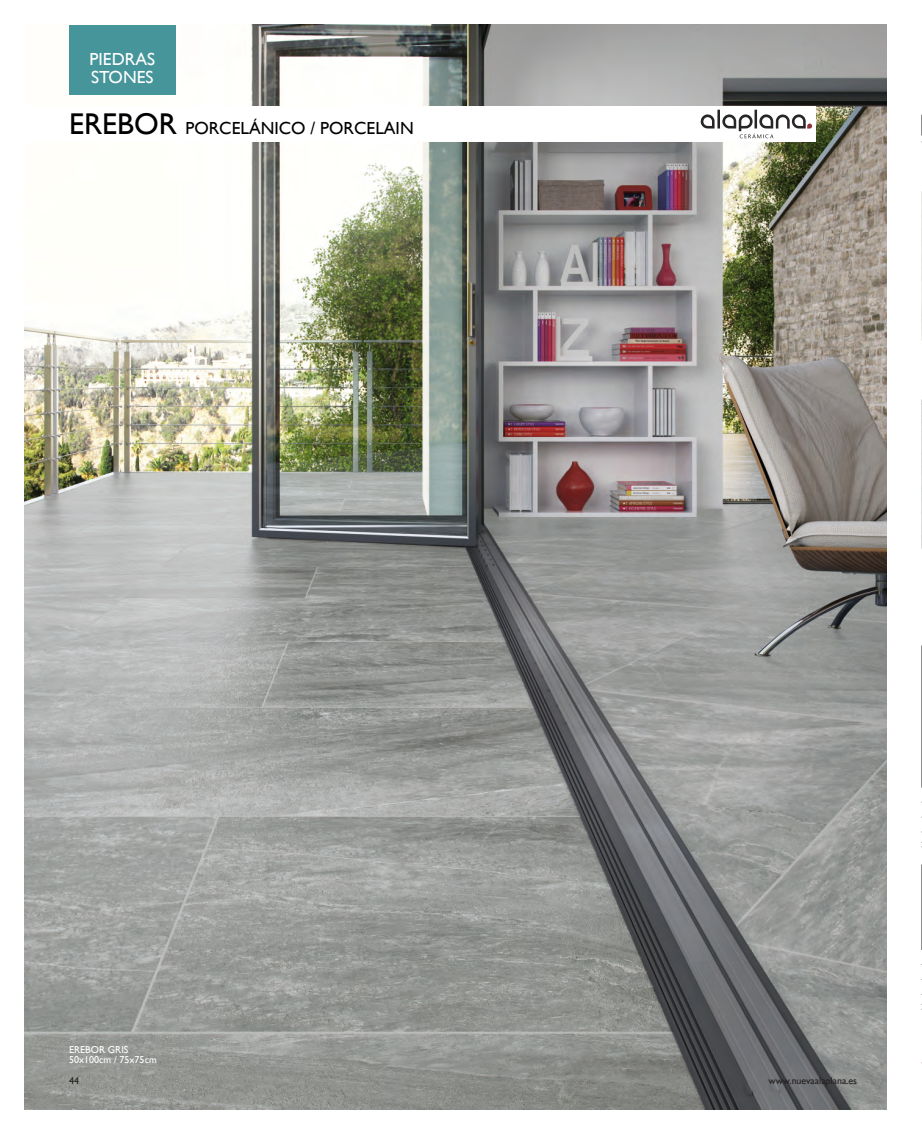
<style>
.page{position:relative;width:922px;height:1134px;background:#fff}
.page>*{position:absolute;margin:0;border:0;box-sizing:border-box;transform-origin:0 0}
.t1{font:17.5px "Gill Sans";color:#000002}
.t2{font:17.5px/17.5px "Gill Sans";color:#fff}
.t3{font:10px "Gill Sans";color:#fff}
.t4{font:10px "Gill Sans";color:#231f20}
.s1{font-size:30px}
</style>
<div class="page">
<img style="left:25px;top:25px;width:861px;height:1084px">
<img style="left:921px;top:191px;width:1px;height:150px">
<img style="left:921px;top:399px;width:1px;height:150px">
<svg style="left:921px;top:646px;width:1px;height:141px"></svg>
<svg style="left:921px;top:865px;width:1px;height:85px"></svg>
<svg style="left:921px;top:115px;width:1px;height:20px"></svg>
<div style="left:69px;top:25px;width:106px;height:69px;background:#45959a"></div>
<div style="left:25px;top:106px;width:790px;height:36px;background:#fff"></div>
<svg style="left:700px;top:110px;width:112px;height:29px"></svg>
<p class="t2" style="left:90px;top:51px;width:67px">PIEDRAS<br>STONES</p>
<p class="t1" style="left:69px;top:117px;width:346px"><span class="s1">EREBOR</span> PORCELÁNICO / PORCELAIN</p>
<p class="t3" style="left:69px;top:1043px;width:61px">EREBOR GRIS</p>
<p class="t3" style="left:69px;top:1053px;width:89px">50x100cm / 75x75cm</p>
<p class="t4" style="left:69px;top:1075px;width:11px">44</p>
<p class="t4" style="left:768px;top:1075px;width:90px">www.nuevaalaplana.es</p>
</div>
